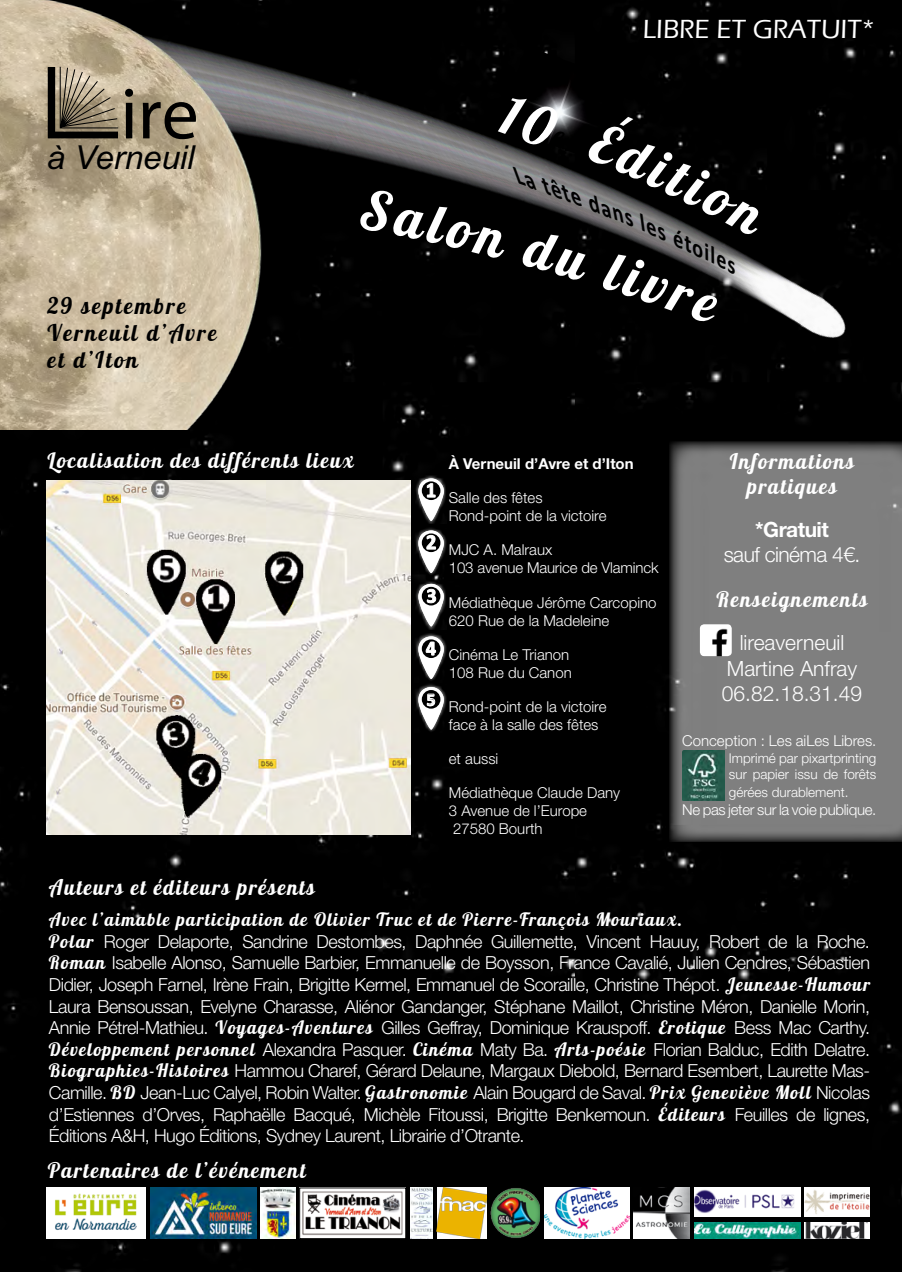
<style>
.page{position:relative;width:902px;height:1272px;background:#fff}
.page>*{position:absolute;margin:0;border:0;box-sizing:border-box;transform-origin:0 0}
.t1{font:300 expanded 73.5px "Helvetica Neue LT Std";color:#000}
.t2{font:italic 33px "Arial";color:#000}
.t3{font:500 27px "Eras ITC";color:#fff}
.t4{font:22.5px/27px "Lobster";letter-spacing:.1em;color:#000}
.t5{font:21px/25.2px "Lobster";letter-spacing:.075em;color:#fff;text-align:center}
.t6{font:300 21px/25.2px "Helvetica Neue LT Std";color:#fff;text-align:center}
.t7{font:300 21px "Helvetica Neue LT Std";letter-spacing:-.025em;color:#fff}
.t8{font:700 21px "Helvetica Neue LT Std";letter-spacing:-.025em;color:#fff}
.t9{font:300 18px/21.6px "Helvetica Neue LT Std";letter-spacing:-.025em;color:#fff;text-align:justify}
.t10{font:18px "Lobster";letter-spacing:.075em;color:#fff}
.t11{font:700 18px "Calibri";color:#fff}
.t12{font:300 15px/18px "Helvetica Neue LT Std";color:#fff}
.t13{font:300 15px "Helvetica Neue LT Std";letter-spacing:-.02em;color:#fff}
.t14{font:700 15px "Helvetica Neue LT Std";color:#fff}
.t15{font:300 13.5px/16.2px "Helvetica Neue LT Std";color:#fff}
.s1{font-family:"Lobster";font-weight:400}
</style>
<div class="page">
<div style="left:0;top:0;width:901px;height:1271px;background:#000"></div>
<div style="left:414px;top:632px;width:33px;height:50px;background:#fff;opacity:.75"></div>
<svg style="left:418px;top:636px;width:26px;height:43px"></svg>
<div style="left:418px;top:636px;width:26px;height:43px;border:2px solid #fff;border-radius:12px"></div>
<svg style="left:422px;top:639px;width:18px;height:19px"></svg>
<svg style="left:425px;top:641px;width:11px;height:15px"></svg>
<div style="left:415px;top:581px;width:32px;height:48px;background:#fff;opacity:.75"></div>
<svg style="left:418px;top:584px;width:26px;height:42px"></svg>
<div style="left:418px;top:583px;width:26px;height:43px;border:2px solid #fff;border-radius:12px"></div>
<div style="left:422px;top:587px;width:18px;height:18px;background:#000;border-radius:50%"></div>
<svg style="left:426px;top:588px;width:10px;height:15px"></svg>
<div style="left:414px;top:527px;width:33px;height:49px;background:#000"></div>
<svg style="left:418px;top:530px;width:26px;height:43px"></svg>
<div style="left:418px;top:530px;width:26px;height:43px;border:2px solid #fff;border-radius:12px"></div>
<img style="left:47px;top:566px;width:363px;height:268px">
<div style="left:414px;top:683px;width:33px;height:50px;background:#fff;opacity:.75"></div>
<svg style="left:418px;top:687px;width:26px;height:42px"></svg>
<div style="left:418px;top:687px;width:26px;height:42px;border:2px solid #fff;border-radius:12px"></div>
<div style="left:422px;top:690px;width:18px;height:18px;background:#000;border-radius:50%"></div>
<svg style="left:426px;top:693px;width:9px;height:13px"></svg>
<img style="left:36px;top:0;width:835px;height:566px">
<img style="left:490px;top:1187px;width:50px;height:51px">
<img style="left:260px;top:1187px;width:35px;height:51px">
<img style="left:47px;top:1187px;width:99px;height:51px">
<img style="left:150px;top:1187px;width:106px;height:51px">
<img style="left:544px;top:1187px;width:85px;height:51px">
<img style="left:301px;top:1189px;width:103px;height:47px">
<img style="left:410px;top:1187px;width:22px;height:51px">
<div style="left:498px;top:46px;width:128px;height:47px;background:#000"></div>
<img style="left:804px;top:1187px;width:65px;height:29px">
<div style="left:804px;top:1222px;width:65px;height:16px;background:#fff"></div>
<img style="left:805px;top:1222px;width:62px;height:16px">
<img style="left:633px;top:1187px;width:56px;height:51px">
<img style="left:437px;top:1187px;width:49px;height:51px">
<svg style="left:694px;top:1222px;width:106px;height:16px"></svg>
<img style="left:694px;top:1222px;width:104px;height:15px">
<img style="left:694px;top:1187px;width:106px;height:29px">
<img style="left:0;top:0;width:273px;height:429px">
<svg style="left:48px;top:66px;width:71px;height:72px;background:#837965"></svg>
<svg style="left:669px;top:441px;width:232px;height:401px;background:#797979"></svg>
<img style="left:699px;top:624px;width:32px;height:32px">
<img style="left:682px;top:750px;width:42px;height:51px">
<svg style="left:358px;top:93px;width:407px;height:232px;background:#1a1a1b"></svg>
<h1 class="t1" style="left:120px;top:68px;width:80px">ire</h1>
<h2 class="t2" style="left:47px;top:136px;width:149px">à Verneuil</h2>
<p class="t4" style="left:47px;top:294px;width:171px">29 septembre<br>Verneuil d’avre et d’iton</p>
<p class="t5" style="left:48px;top:450px;width:307px">Localisation des différents lieux</p>
<h3 class="t3" style="left:643px;top:14px;width:233px">LIBRE ET GRATUIT*</h3>
<p class="t11" style="left:426px;top:688px;width:11px">5</p>
<p class="t14" style="left:449px;top:454px;width:186px">à Verneuil d’Avre et d’Iton</p>
<p class="t12" style="left:449px;top:488px;width:159px">Salle des fêtes<br>Rond-point de la victoire</p>
<p class="t12" style="left:449px;top:540px;width:211px">MJC A. Malraux<br>103 avenue Maurice de Vlaminck</p>
<p class="t12" style="left:449px;top:593px;width:209px">Médiathèque Jérôme Carcopino<br>620 Rue de la Madeleine</p>
<p class="t12" style="left:449px;top:645px;width:124px">Cinéma Le Trianon<br>108 Rue du Canon</p>
<p class="t12" style="left:449px;top:697px;width:159px">Rond-point de la victoire face à la salle des fêtes</p>
<p class="t12" style="left:449px;top:749px;width:51px">et aussi</p>
<p class="t12" style="left:449px;top:783px;width:173px">Médiathèque Claude Dany<br>3 Avenue de l’Europe<br>27580 Bourth</p>
<p class="t5" style="left:729px;top:451px;width:126px">Informations pratiques</p>
<p class="t8" style="left:755px;top:516px;width:75px">*Gratuit</p>
<p class="t7" style="left:723px;top:542px;width:138px">sauf cinéma 4€.</p>
<p class="t5" style="left:716px;top:589px;width:152px">Renseignements</p>
<p class="t6" style="left:721px;top:630px;width:142px">lireaverneuil<br>Martine Anfray<br>06.82.18.31.49</p>
<p class="t12" style="left:682px;top:731px;width:196px">Conception : Les aiLes Libres.</p>
<p class="t15" style="left:729px;top:749px;width:149px">Imprimé par pixartprinting sur papier issu de forêts</p>
<p class="t15" style="left:729px;top:783px;width:121px">gérées durablement.</p>
<p class="t13" style="left:682px;top:800px;width:196px">Ne pas jeter sur la voie publique.</p>
<p class="t5" style="left:49px;top:877px;width:267px">Auteurs et éditeurs présents</p>
<p class="t10" style="left:49px;top:908px;width:634px">Avec l’aimable participation de Olivier Truc et de Pierre-François Mouriaux.</p>
<p class="t9" style="left:49px;top:930px;width:822px"><span class="s1">Polar</span> Roger Delaporte, Sandrine Destombes, Daphnée Guillemette, Vincent Hauuy, Robert de la Roche.<br><span class="s1">Roman</span> Isabelle Alonso, Samuelle Barbier, Emmanuelle de Boysson, France Cavalié, Julien Cendres, Sébastien Didier, Joseph Farnel, Irène Frain, Brigitte Kermel, Emmanuel de Scoraille, Christine Thépot. <span class="s1">Jeunesse-Humour </span>Laura Bensoussan, Evelyne Charasse, Aliénor Gandanger, Stéphane Maillot, Christine Méron, Danielle Morin, Annie Pétrel-Mathieu. <span class="s1">Voyages-Aventures</span> Gilles Geffray, Dominique Krauspoff. <span class="s1">Erotique</span> Bess Mac Carthy.<br><span class="s1">Développement personnel</span> Alexandra Pasquer. <span class="s1">Cinéma</span> Maty Ba. <span class="s1">Arts-poésie</span> Florian Balduc, Edith Delatre.<br><span class="s1">Biographies-Histoires</span> Hammou Charef, Gérard Delaune, Margaux Diebold, Bernard Esembert, Laurette Mas-Camille. <span class="s1">BD</span> Jean-Luc Calyel, Robin Walter. <span class="s1">Gastronomie</span> Alain Bougard de Saval. <span class="s1">Prix Geneviève Moll</span> Nicolas d’Estiennes d’Orves, Raphaëlle Bacqué, Michèle Fitoussi, Brigitte Benkemoun. <span class="s1">Éditeurs</span> Feuilles de lignes, Éditions A&amp;H, Hugo Éditions, Sydney Laurent, Librairie d’Otrante.</p>
<p class="t5" style="left:48px;top:1159px;width:259px">Partenaires de l’événement</p>
</div>
